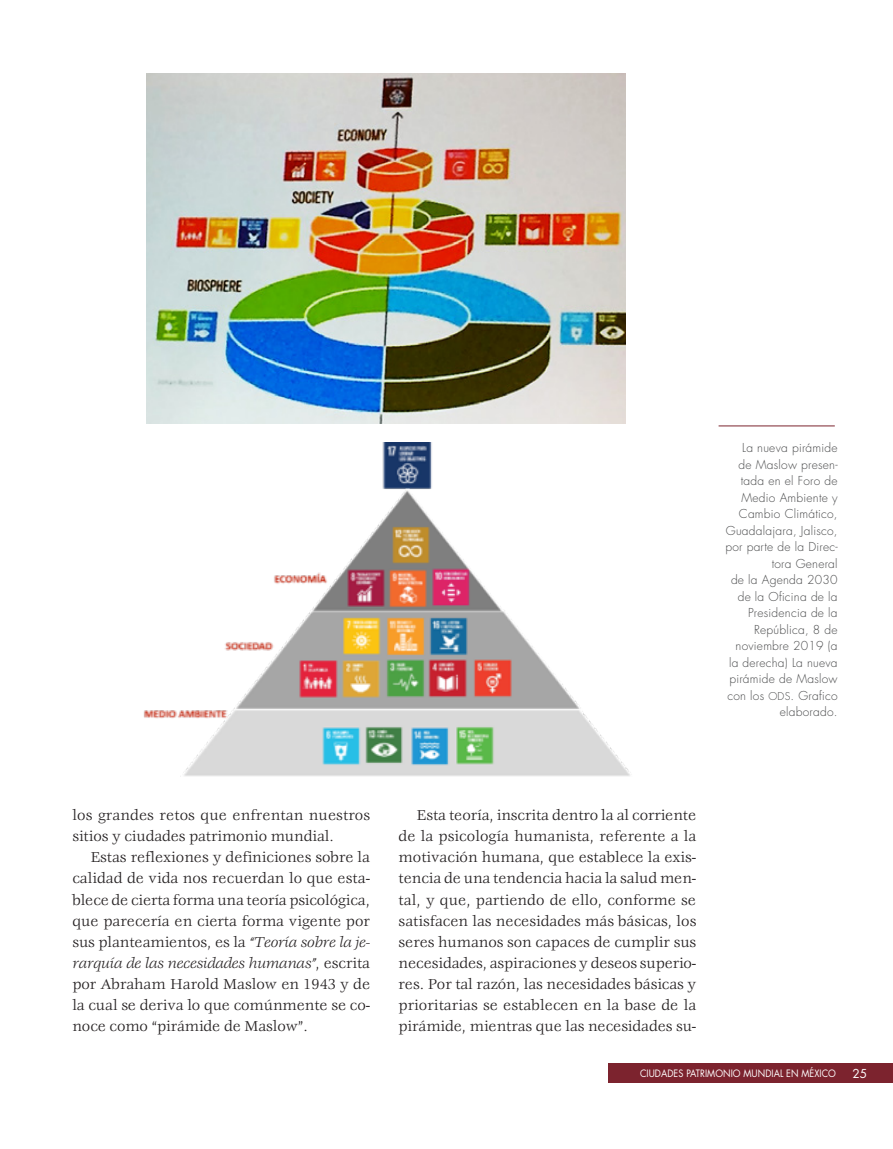
<style>
.page{position:relative;width:893px;height:1149px;background:#fff}
.page>*{position:absolute;margin:0;border:0;box-sizing:border-box;transform-origin:0 0}
.TEXTO_CON_SANGRIA{font:15.75px/21px "Veljovic";letter-spacing:-.005em;color:#231f20;text-align:justify}
.PIES_DE_FOTO{font:300 12px/16.5px "Futura";letter-spacing:.02em;color:#4b4c4d;text-align:right}
.t1{font:12px "Futura";color:#fff}
.TITULOS{font:9.9px "Futura";letter-spacing:.005em;color:#fff;scale:.91 1}
.s1{font-size:10.5px}
.s2{font-style:italic}
</style>
<div class="page">
<div style="left:608px;top:1063px;width:285px;height:19px;background:#7c232e"></div>
<hr style="left:719px;top:425px;width:116px;height:1px;background:#7c232e">
<img style="left:146px;top:73px;width:479px;height:350px">
<img style="left:144px;top:443px;width:486px;height:333px">
<p class="PIES_DE_FOTO" style="left:742px;top:439px;width:97px">La nueva pirámide</p>
<p class="PIES_DE_FOTO" style="left:725px;top:456px;width:114px">de Maslow presen&shy;tada en el Foro de<br>Medio Ambiente y<br>Cambio Climático,<br>Guadalajara, Jalisco, por parte de la Direc&shy;tora General</p>
<p class="PIES_DE_FOTO" style="left:731px;top:571px;width:108px">de la Agenda 2030 de la Oficina de la<br>Presidencia de la</p>
<p class="PIES_DE_FOTO" style="left:727px;top:621px;width:112px">República, 8 de noviembre 2019 (a la derecha) La nueva pirámide de Maslow con los <span class="s1">ODS</span>. Grafico elaborado.</p>
<p class="TEXTO_CON_SANGRIA" style="left:72px;top:805px;width:299px">los grandes retos que enfrentan nuestros sitios y ciudades patrimonio mundial.</p>
<p class="TEXTO_CON_SANGRIA" style="left:72px;top:847px;width:299px;text-indent:18px">Estas reflexiones y definiciones sobre la calidad de vida nos recuerdan lo que esta&shy;blece de cierta forma una teoría psicológica, que parecería en cierta forma vigente por sus planteamientos, es la <span class="s2">“Teoría sobre la je&shy;rarquía de las necesidades humanas”</span>, escrita por Abraham Harold Maslow en 1943 y de la cual se deriva lo que comúnmente se co&shy;noce como “pirámide de Maslow”.</p>
<p class="TEXTO_CON_SANGRIA" style="left:399px;top:805px;width:299px;text-indent:18px">Esta teoría, inscrita dentro la al corriente de la psicología humanista, referente a la motivación humana, que establece la exis&shy;tencia de una tendencia hacia la salud men&shy;tal, y que, partiendo de ello, conforme se satisfacen las necesidades más básicas, los seres humanos son capaces de cumplir sus necesidades, aspiraciones y deseos superio&shy;res. Por tal razón, las necesidades básicas y prioritarias se establecen en la base de la pirámide, mientras que las necesidades su-</p>
<p class="TITULOS" style="left:640px;top:1066px;width:217px">CIUDADES PATRIMONIO MUNDIAL EN MÉXICO</p>
<p class="t1" style="left:853px;top:1064px;width:16px">25</p>
</div>
